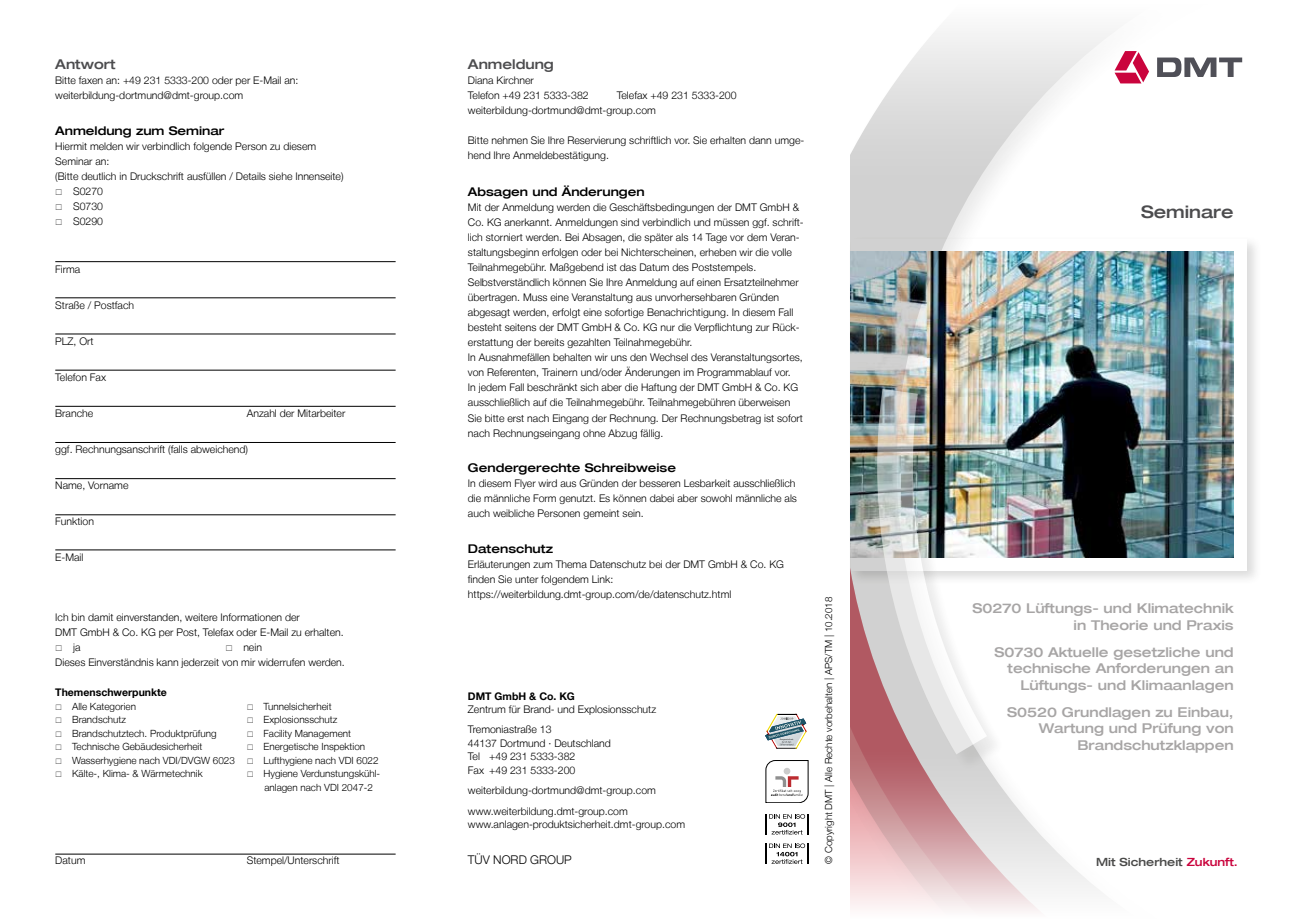
<style>
.page{position:relative;width:1289px;height:919px;background:#fff}
.page>*{position:absolute;margin:0;border:0;box-sizing:border-box;transform-origin:0 0}
.t1{font:500 expanded 17.25px "Helvetica Neue LT";color:#4c4c4e}
.t2{font:500 expanded 13.5px/16.5px "Helvetica Neue LT";color:#a7a5a5;text-align:right}
.t3{font:500 expanded 13.5px "Helvetica Neue LT";color:#4c4c4e}
.t4{font:500 expanded 12px "Helvetica Neue LT";color:#000}
.t5{font:300 12px "Helvetica Neue LT";color:#000}
.t6{font:500 expanded 11.25px "Helvetica Neue LT";color:#4a4a49}
.t7{font:300 10.5px/15px "Helvetica Neue LT";color:#000}
.t8{font:700 10.5px "Helvetica Neue LT";color:#000}
.t9{font:300 9.9px/13.5px "Helvetica Neue LT";color:#000}
.t10{font:300 9.75px "Helvetica Neue LT";color:#000}
.s1{color:#ca043d}
</style>
<div class="page">
<img style="left:850px;top:191px;width:406px;height:275px">
<div style="left:879px;top:391px;width:125px;height:381px;background:#4a4a49;opacity:.2"></div>
<img style="left:877px;top:389px;width:110px;height:77px">
<img style="left:850px;top:466px;width:406px;height:282px">
<svg style="left:850px;top:748px;width:250px;height:163px"></svg>
<svg style="left:850px;top:30px;width:393px;height:161px"></svg>
<svg style="left:1114px;top:51px;width:34px;height:32px"></svg>
<svg style="left:1157px;top:58px;width:85px;height:19px"></svg>
<hr style="left:55px;top:261px;width:340px;height:1px;background:#000">
<hr style="left:55px;top:297px;width:340px;height:1px;background:#000">
<hr style="left:55px;top:334px;width:340px;height:1px;background:#000">
<hr style="left:55px;top:370px;width:340px;height:1px;background:#000">
<hr style="left:55px;top:406px;width:340px;height:1px;background:#000">
<hr style="left:55px;top:442px;width:340px;height:1px;background:#000">
<hr style="left:55px;top:478px;width:340px;height:1px;background:#000">
<hr style="left:55px;top:514px;width:340px;height:1px;background:#000">
<hr style="left:55px;top:549px;width:340px;height:1px;background:#000">
<hr style="left:55px;top:853px;width:340px;height:1px;background:#000">
<svg style="left:765px;top:760px;width:43px;height:42px"></svg>
<svg style="left:765px;top:814px;width:43px;height:20px"></svg>
<svg style="left:765px;top:843px;width:43px;height:20px"></svg>
<svg style="left:765px;top:713px;width:41px;height:35px"></svg>
<p class="t3" style="left:55px;top:55px;width:62px">Antwort</p>
<p class="t7" style="left:55px;top:72px;width:245px">Bitte faxen an: +49 231 5333-200 oder per E-Mail an: weiterbildung-dortmund@dmt-group.com</p>
<p class="t4" style="left:55px;top:123px;width:171px">Anmeldung zum Seminar</p>
<p class="t7" style="left:55px;top:138px;width:262px">Hiermit melden wir verbindlich folgende Person zu diesem</p>
<p class="t7" style="left:55px;top:153px;width:56px">Seminar an:</p>
<p class="t7" style="left:55px;top:168px;width:290px">(Bitte deutlich in Druckschrift ausfüllen / Details siehe Innenseite)</p>
<p class="t7" style="left:73px;top:183px;width:31px">S0270</p>
<p class="t7" style="left:73px;top:198px;width:31px">S0730</p>
<p class="t7" style="left:73px;top:213px;width:31px">S0290</p>
<p class="t7" style="left:55px;top:261px;width:27px">Firma</p>
<p class="t7" style="left:55px;top:297px;width:80px">Straße / Postfach</p>
<p class="t7" style="left:55px;top:333px;width:40px">PLZ, Ort</p>
<p class="t7" style="left:55px;top:369px;width:52px">Telefon Fax</p>
<p class="t7" style="left:55px;top:405px;width:39px">Branche</p>
<p class="t7" style="left:247px;top:405px;width:100px">Anzahl der Mitarbeiter</p>
<p class="t7" style="left:55px;top:441px;width:194px">ggf. Rechnungsanschrift (falls abweichend)</p>
<p class="t7" style="left:55px;top:477px;width:75px">Name, Vorname</p>
<p class="t7" style="left:55px;top:513px;width:40px">Funktion</p>
<p class="t7" style="left:55px;top:549px;width:30px">E-Mail</p>
<p class="t7" style="left:55px;top:609px;width:246px">Ich bin damit einverstanden, weitere Informationen der</p>
<p class="t7" style="left:55px;top:624px;width:290px">DMT GmbH &amp; Co. KG per Post, Telefax oder E-Mail zu erhalten.</p>
<p class="t7" style="left:73px;top:639px;width:9px">ja</p>
<p class="t7" style="left:55px;top:639px;width:291px;text-indent:188px">nein<br>Dieses Einverständnis kann jederzeit von mir widerrufen werden.</p>
<p class="t8" style="left:55px;top:685px;width:113px">Themenschwerpunkte</p>
<p class="t9" style="left:72px;top:699px;width:65px">Alle Kategorien</p>
<p class="t9" style="left:263px;top:699px;width:70px">Tunnelsicherheit</p>
<p class="t9" style="left:72px;top:712px;width:55px">Brandschutz</p>
<p class="t9" style="left:263px;top:712px;width:75px">Explosionsschutz</p>
<p class="t9" style="left:72px;top:726px;width:146px">Brandschutztech. Produktprüfung</p>
<p class="t9" style="left:263px;top:726px;width:89px">Facility Management</p>
<p class="t9" style="left:72px;top:739px;width:132px">Technische Gebäudesicherheit</p>
<p class="t9" style="left:263px;top:739px;width:103px">Energetische Inspektion</p>
<p class="t9" style="left:72px;top:753px;width:164px">Wasserhygiene nach VDI/DVGW 6023</p>
<p class="t9" style="left:263px;top:753px;width:116px">Lufthygiene nach VDI 6022</p>
<p class="t9" style="left:72px;top:766px;width:132px">Kälte-, Klima- &amp; Wärmetechnik</p>
<p class="t9" style="left:263px;top:766px;width:118px">Hygiene Verdunstungskühl&shy;anlagen nach VDI 2047-2</p>
<p class="t7" style="left:55px;top:852px;width:32px">Datum</p>
<p class="t7" style="left:247px;top:852px;width:94px">Stempel/Unterschrift</p>
<p class="t3" style="left:468px;top:55px;width:88px">Anmeldung</p>
<p class="t7" style="left:468px;top:72px;width:122px">Diana Kirchner<br>Telefon +49 231 5333-382</p>
<p class="t7" style="left:468px;top:87px;width:270px;text-indent:149px">Telefax +49 231 5333-200 weiterbildung-dortmund@dmt-group.com</p>
<p class="t7" style="left:468px;top:132px;width:338px">Bitte nehmen Sie Ihre Reservierung schriftlich vor. Sie erhalten dann umge&shy;hend Ihre Anmeldebestätigung.</p>
<p class="t4" style="left:468px;top:184px;width:178px">Absagen und Änderungen</p>
<p class="t7" style="left:468px;top:200px;width:337px">Mit der Anmeldung werden die Geschäftsbedingungen der DMT GmbH &amp; Co. KG anerkannt. Anmeldungen sind verbindlich und müssen ggf. schrift&shy;lich storniert werden. Bei Absagen, die später als 14 Tage vor dem Veran&shy;staltungsbeginn erfolgen oder bei Nichterscheinen, erheben wir die volle Teilnahmegebühr. Maßgebend ist das Datum des Poststempels.<br>Selbstverständlich können Sie Ihre Anmeldung auf einen Ersatzteilnehmer übertragen. Muss eine Veranstaltung aus unvorhersehbaren Gründen abgesagt werden, erfolgt eine sofortige Benachrichtigung. In diesem Fall besteht seitens der DMT GmbH &amp; Co. KG nur die Verpflichtung zur Rück&shy;erstattung der bereits gezahlten Teilnahmegebühr.<br>In Ausnahmefällen behalten wir uns den Wechsel des Veranstaltungsortes, von Referenten, Trainern und/oder Änderungen im Programmablauf vor.<br>In jedem Fall beschränkt sich aber die Haftung der DMT GmbH &amp; Co. KG ausschließlich auf die Teilnahmegebühr. Teilnahmegebühren überweisen Sie bitte erst nach Eingang der Rechnung. Der Rechnungsbetrag ist sofort nach Rechnungseingang ohne Abzug fällig.</p>
<p class="t4" style="left:468px;top:460px;width:209px">Gendergerechte Schreibweise</p>
<p class="t7" style="left:468px;top:476px;width:330px">In diesem Flyer wird aus Gründen der besseren Lesbarkeit ausschließlich die männliche Form genutzt. Es können dabei aber sowohl männliche als auch weibliche Personen gemeint sein.</p>
<p class="t4" style="left:468px;top:541px;width:87px">Datenschutz</p>
<p class="t7" style="left:468px;top:557px;width:317px">Erläuterungen zum Thema Datenschutz bei der DMT GmbH &amp; Co. KG finden Sie unter folgendem Link: https://weiterbildung.dmt-group.com/de/datenschutz.html</p>
<p class="t8" style="left:468px;top:689px;width:108px">DMT GmbH &amp; Co. KG</p>
<p class="t7" style="left:468px;top:699px;width:190px;line-height:20px">Zentrum für Brand- und Explosionsschutz<br>Tremoniastraße 13</p>
<p class="t7" style="left:468px;top:736px;width:144px;line-height:13.5px">44137 Dortmund · Deutschland<br>Tel +49 231 5333-382<br>Fax +49 231 5333-200</p>
<p class="t7" style="left:468px;top:779px;width:189px;line-height:21px">weiterbildung-dortmund@dmt-group.com www.weiterbildung.dmt-group.com</p>
<p class="t7" style="left:468px;top:816px;width:219px">www.anlagen-produktsicherheit.dmt-group.com</p>
<p class="t5" style="left:468px;top:852px;width:105px">TÜV NORD GROUP</p>
<p class="t10" style="left:822px;top:863px;width:268px;rotate:-90deg">© Copyright DMT | Alle Rechte vorbehalten | APS/TM | 10.2018</p>
<h1 class="t1" style="left:1140px;top:201px;width:94px">Seminare</h1>
<p class="t2" style="left:972px;top:599px;width:262px">S0270 Lüftungs- und Klimatechnik in Theorie und Praxis</p>
<p class="t2" style="left:994px;top:643px;width:241px">S0730 Aktuelle gesetzliche und technische Anforderungen an<br>Lüftungs- und Klimaanlagen</p>
<p class="t2" style="left:1007px;top:703px;width:228px">S0520 Grundlagen zu Einbau,<br>Wartung und Prüfung von<br>Brandschutzklappen</p>
<p class="t6" style="left:1095px;top:855px;width:143px">Mit Sicherheit <span class="s1">Zukunft.</span></p>
</div>
